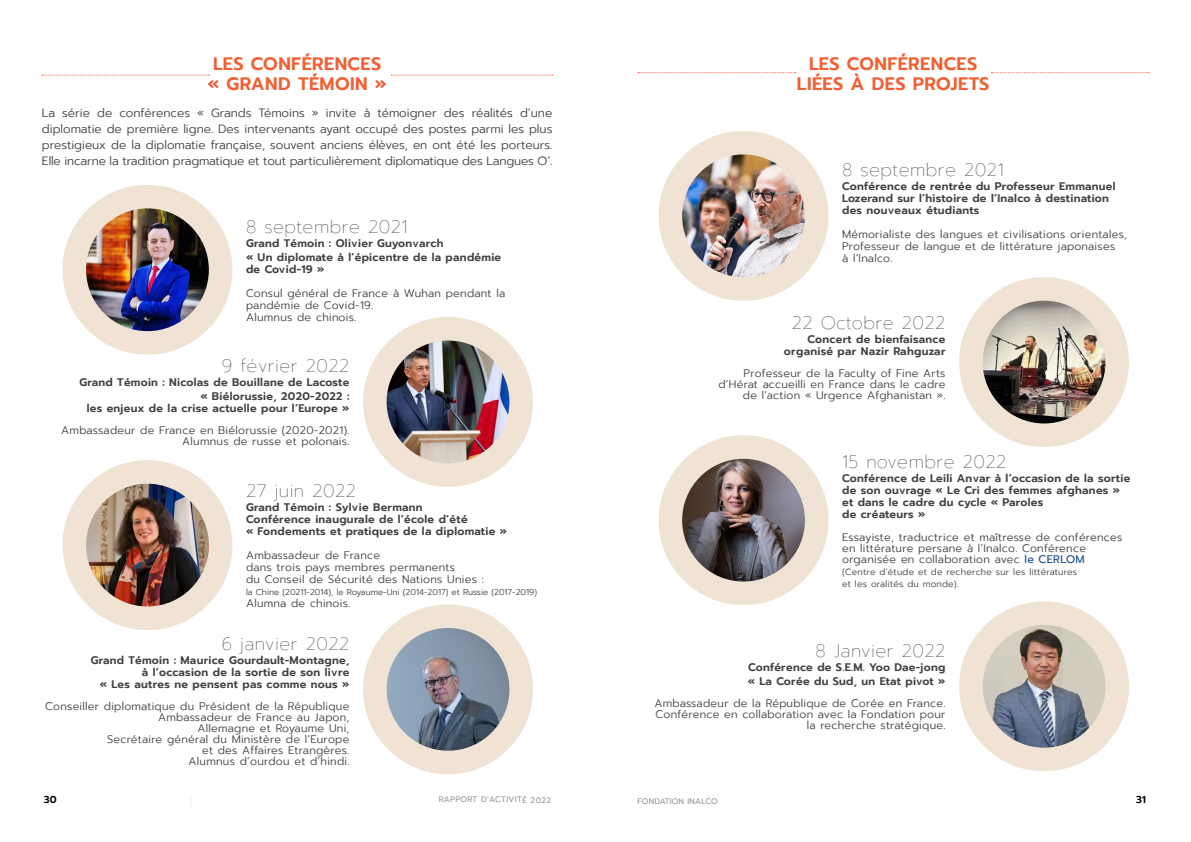
<style>
.page{position:relative;width:1191px;height:842px;background:#fff}
.page>*{position:absolute;margin:0;border:0;box-sizing:border-box;transform-origin:0 0}
.t1{font:100 18px "Prompt";letter-spacing:.025em;color:#414042}
.t2{font:600 18px/20px "Prompt";letter-spacing:.025em;color:#f15f32;text-align:center}
.t3{font:300 12px/16px "Prompt";letter-spacing:-.01em;color:#414042;text-align:justify}
.t4{font:300 11px/11px "Prompt";letter-spacing:.025em;color:#414042}
.t5{font:600 11px/12px "Prompt";letter-spacing:.025em;color:#414042}
.t6{font:600 10px "Prompt";color:#000}
.t7{font:300 9px/12px "Prompt";letter-spacing:.025em;color:#414042}
.t8{font:300 8.5px "Prompt";color:#414042}
.t9{font:8px "Prompt";letter-spacing:.025em;color:#939598}
.s1{font-weight:400;color:#134a87}
</style>
<div class="page">
<div style="left:62px;top:185px;width:170px;height:170px;background:#f0e3d3;border-radius:50%"></div>
<img style="left:86px;top:208px;width:123px;height:123px;border-radius:61px">
<div style="left:363px;top:317px;width:170px;height:170px;background:#f0e3d3;border-radius:50%"></div>
<img style="left:386px;top:340px;width:123px;height:123px;border-radius:61px">
<div style="left:363px;top:604px;width:170px;height:170px;background:#f0e3d3;border-radius:50%"></div>
<img style="left:386px;top:628px;width:123px;height:123px;border-radius:61px">
<div style="left:62px;top:460px;width:170px;height:170px;background:#f0e3d3;border-radius:50%"></div>
<img style="left:86px;top:484px;width:123px;height:122px;border-radius:61px">
<svg style="left:42px;top:75px;width:167px;height:1px"></svg>
<svg style="left:391px;top:75px;width:162px;height:1px"></svg>
<div style="left:658px;top:131px;width:170px;height:170px;background:#f0e3d3;border-radius:50%"></div>
<div style="left:959px;top:277px;width:170px;height:170px;background:#f0e3d3;border-radius:50%"></div>
<div style="left:959px;top:601px;width:170px;height:170px;background:#f0e3d3;border-radius:50%"></div>
<div style="left:658px;top:435px;width:170px;height:170px;background:#f0e3d3;border-radius:50%"></div>
<img style="left:682px;top:154px;width:123px;height:123px;border-radius:61px">
<img style="left:982px;top:301px;width:123px;height:122px;border-radius:61px">
<img style="left:982px;top:625px;width:123px;height:123px;border-radius:60px">
<img style="left:682px;top:459px;width:123px;height:122px;border-radius:61px">
<svg style="left:638px;top:72px;width:157px;height:1px"></svg>
<svg style="left:991px;top:72px;width:158px;height:1px"></svg>
<svg style="left:190px;top:796px;width:1px;height:12px"></svg>
<h1 class="t2" style="left:207px;top:54px;width:181px">LES CONFÉRENCES « GRAND TÉMOIN »</h1>
<p class="t3" style="left:42px;top:105px;width:512px">La série de conférences « Grands Témoins » invite à témoigner des réalités d’une diplomatie de première ligne. Des intervenants ayant occupé des postes parmi les plus prestigieux de la diplomatie française, souvent anciens élèves, en ont été les porteurs.<br>Elle incarne la tradition pragmatique et tout particulièrement diplomatique des Langues O’.</p>
<h1 class="t1" style="left:246px;top:214px;width:163px">8 septembre 2021</h1>
<p class="t5" style="left:246px;top:236px;width:257px;line-height:14px">Grand Témoin : Olivier Guyonvarch<br>« Un diplomate à l’épicentre de la pandémie</p>
<p class="t5" style="left:246px;top:263px;width:80px">de Covid-19 »</p>
<p class="t4" style="left:246px;top:287px;width:261px;line-height:12px">Consul général de France à Wuhan pendant la pandémie de Covid-19.<br>Alumnus de chinois.</p>
<h1 class="t1" style="left:222px;top:353px;width:129px">9 février 2022</h1>
<p class="t5" style="left:79px;top:375px;width:271px;line-height:14px;text-align:right">Grand Témoin : Nicolas de Bouillane de Lacoste « Biélorussie, 2020-2022 :</p>
<p class="t5" style="left:87px;top:402px;width:264px">les enjeux de la crise actuelle pour l’Europe »</p>
<p class="t4" style="left:61px;top:424px;width:290px;text-align:right">Ambassadeur de France en Biélorussie (2020-2021).<br>Alumnus de russe et polonais.</p>
<h1 class="t1" style="left:246px;top:479px;width:112px">27 juin 2022</h1>
<p class="t5" style="left:246px;top:501px;width:262px">Grand Témoin : Sylvie Bermann<br>Conférence inaugurale de l’école d’été<br>« Fondements et pratiques de la diplomatie »</p>
<p class="t4" style="left:246px;top:550px;width:239px;line-height:12px">Ambassadeur de France<br>dans trois pays membres permanents<br>du Conseil de Sécurité des Nations Unies :</p>
<p class="t8" style="left:246px;top:586px;width:292px">la Chine (20211-2014), le Royaume-Uni (2014-2017) et Russie (2017-2019)</p>
<p class="t4" style="left:246px;top:598px;width:106px">Alumna de chinois.</p>
<h1 class="t1" style="left:222px;top:631px;width:129px">6 janvier 2022</h1>
<p class="t5" style="left:91px;top:654px;width:260px;text-align:right">Grand Témoin : Maurice Gourdault-Montagne, à l’occasion de la sortie de son livre<br>« Les autres ne pensent pas comme nous »</p>
<p class="t4" style="left:45px;top:700px;width:306px;text-align:right">Conseiller diplomatique du Président de la République Ambassadeur de France au Japon,<br>Allemagne et Royaume Uni,<br>Secrétaire général du Ministère de l’Europe<br>et des Affaires Etrangères.<br>Alumnus d’ourdou et d’hindi.</p>
<h1 class="t2" style="left:797px;top:54px;width:194px">LES CONFÉRENCES<br>LIÉES À DES PROJETS</h1>
<h1 class="t1" style="left:842px;top:157px;width:163px">8 septembre 2021</h1>
<p class="t5" style="left:842px;top:180px;width:275px">Conférence de rentrée du Professeur Emmanuel<br>Lozerand sur l’histoire de l’Inalco à destination des nouveaux étudiants</p>
<p class="t4" style="left:842px;top:228px;width:286px;line-height:12px">Mémorialiste des langues et civilisations orientales,<br>Professeur de langue et de littérature japonaises<br>à l’Inalco.</p>
<h1 class="t1" style="left:791px;top:310px;width:155px">22 Octobre 2022</h1>
<p class="t5" style="left:784px;top:333px;width:163px;text-align:right">Concert de bienfaisance organisé par Nazir Rahguzar</p>
<p class="t4" style="left:718px;top:367px;width:229px;text-align:right">Professeur de la Faculty of Fine Arts d’Hérat accueilli en France dans le cadre de l’action « Urgence Afghanistan ».</p>
<h1 class="t1" style="left:842px;top:450px;width:166px">15 novembre 2022</h1>
<p class="t5" style="left:842px;top:472px;width:290px">Conférence de Leili Anvar à l’occasion de la sortie de son ouvrage « Le Cri des femmes afghanes » et dans le cadre du cycle « Paroles<br>de créateurs »</p>
<p class="t4" style="left:842px;top:532px;width:282px">Essayiste, traductrice et maîtresse de conférences en littérature persane à l’Inalco. Conférence organisée en collaboration avec <span class="s1">le CERLOM</span></p>
<p class="t7" style="left:842px;top:566px;width:237px">(Centre d’étude et de recherche sur les littératures et les oralités du monde).</p>
<h1 class="t1" style="left:815px;top:638px;width:131px">8 Janvier 2022</h1>
<p class="t5" style="left:747px;top:660px;width:199px;line-height:14px">Conférence de S.E.M. Yoo Dae-jong « La Corée du Sud, un Etat pivot »</p>
<p class="t4" style="left:654px;top:698px;width:293px;text-align:right">Ambassadeur de la République de Corée en France.<br>Conférence en collaboration avec la Fondation pour la recherche stratégique.</p>
<p class="t6" style="left:44px;top:792px;width:14px">30</p>
<p class="t9" style="left:439px;top:794px;width:114px">RAPPORT D’ACTIVITÉ 2022</p>
<p class="t9" style="left:637px;top:795px;width:82px">FONDATION INALCO</p>
<p class="t6" style="left:1136px;top:792px;width:11px">31</p>
</div>
